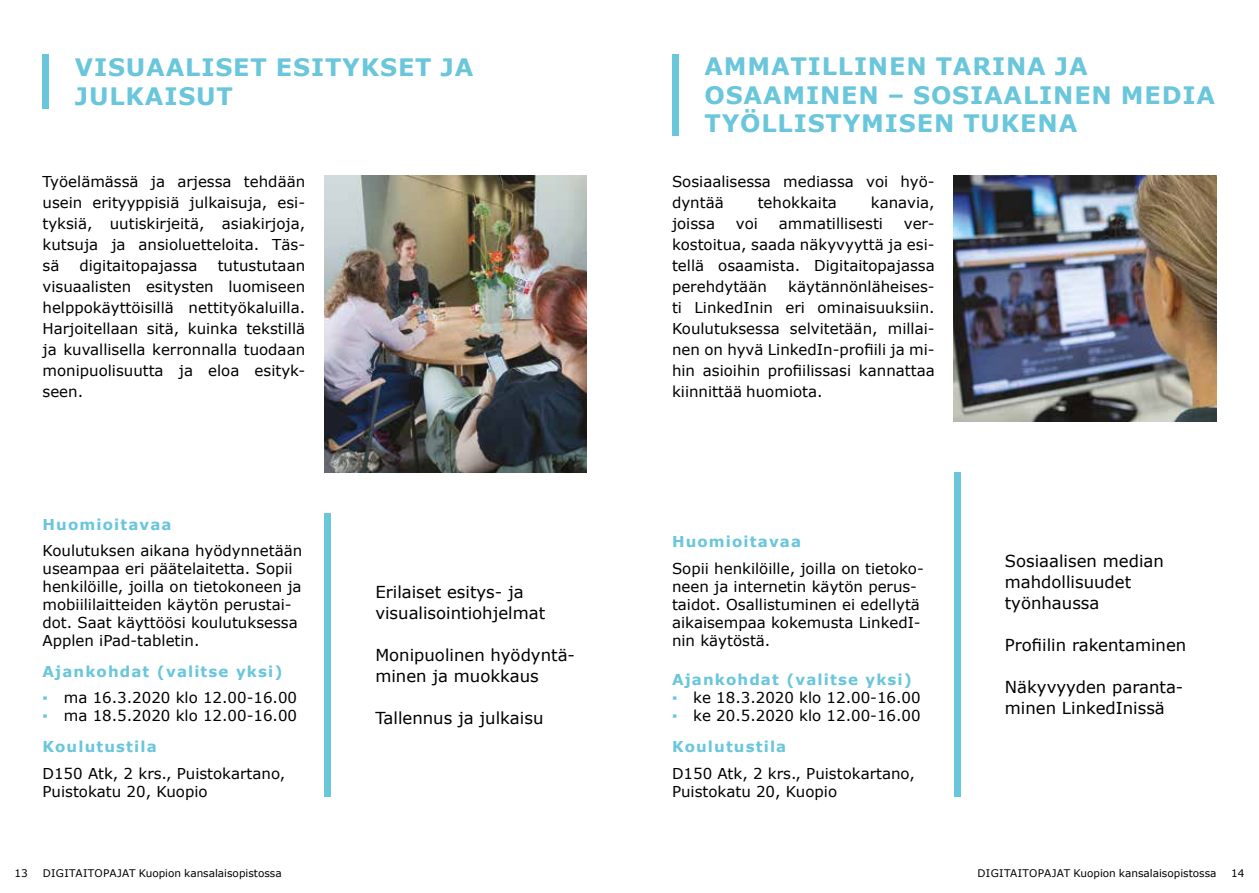
<style>
.page{position:relative;width:1259px;height:893px;background:#fff}
.page>*{position:absolute;margin:0;border:0;box-sizing:border-box;transform-origin:0 0}
.t1{font:700 24px/28.8px "Verdana";letter-spacing:.035em;color:#69c6db}
.t2{font:16.5px/21px "Verdana";color:#000}
.t3{font:15px/21px "Verdana";color:#000}
.t4{font:700 15px "Verdana";letter-spacing:.075em;color:#69c6db}
.t5{font:10.5px "Verdana";color:#000}
.s1{color:#69c6db}
.s2{font-weight:700;color:#69c6db}
</style>
<div class="page">
<div style="left:954px;top:472px;width:6px;height:324px;background:#69c6db"></div>
<div style="left:672px;top:54px;width:7px;height:81px;background:#69c6db"></div>
<img style="left:324px;top:176px;width:263px;height:297px">
<div style="left:324px;top:513px;width:7px;height:283px;background:#69c6db"></div>
<div style="left:43px;top:54px;width:6px;height:54px;background:#69c6db"></div>
<img style="left:954px;top:176px;width:262px;height:246px">
<h1 class="t1" style="left:75px;top:52px;width:400px">VISUAALISET ESITYKSET JA<br>JULKAISUT</h1>
<p class="t3" style="left:43px;top:171px;width:264px;text-align:justify">Työelämässä ja arjessa tehdään usein erityyppisiä julkaisuja, esi&shy;tyksiä, uutiskirjeitä, asiakirjoja, kutsuja ja ansioluetteloita. Täs&shy;sä</p>
<p class="t3" style="left:79px;top:255px;width:120px">digitaitopajassa</p>
<p class="t3" style="left:43px;top:255px;width:264px;text-align:justify;text-indent:175px">tutustutaan visuaalisten esitysten luomiseen helppokäyttöisillä nettityökaluilla.<br>Harjoitellaan sitä, kuinka tekstillä ja kuvallisella kerronnalla tuodaan monipuolisuutta ja eloa esityk&shy;seen.</p>
<p class="t4" style="left:43px;top:513px;width:130px">Huomioitavaa</p>
<p class="t3" style="left:43px;top:541px;width:261px;line-height:18px">Koulutuksen aikana hyödynnetään useampaa eri päätelaitetta. Sopii henkilöille, joilla on tietokoneen ja mobiililaitteiden käytön perustai&shy;dot. Saat käyttöösi koulutuksessa Applen iPad-tabletin.</p>
<p class="t4" style="left:43px;top:661px;width:241px">Ajankohdat (valitse yksi)</p>
<p class="t3" style="left:43px;top:687px;width:256px"><span class="s1">▪</span> ma 16.3.2020 klo 12.00-16.00</p>
<p class="t3" style="left:43px;top:700px;width:256px;line-height:30.8px"><span class="s1">▪</span> ma 18.5.2020 klo 12.00-16.00<br><span class="s2">Koulutustila</span></p>
<p class="t3" style="left:43px;top:764px;width:244px;line-height:18px">D150 Atk, 2 krs., Puistokartano,<br>Puistokatu 20, Kuopio</p>
<p class="t2" style="left:375px;top:581px;width:171px">Erilaiset esitys- ja visualisointiohjelmat</p>
<p class="t2" style="left:375px;top:644px;width:201px">Monipuolinen hyödyntä&shy;minen ja muokkaus</p>
<p class="t2" style="left:375px;top:707px;width:170px">Tallennus ja julkaisu</p>
<h1 class="t1" style="left:704px;top:51px;width:512px">AMMATILLINEN TARINA JA<br>OSAAMINEN – SOSIAALINEN MEDIA<br>TYÖLLISTYMISEN TUKENA</h1>
<p class="t3" style="left:672px;top:171px;width:264px">Sosiaalisessa mediassa voi hyö&shy;dyntää</p>
<p class="t3" style="left:757px;top:192px;width:81px">tehokkaita</p>
<p class="t3" style="left:871px;top:192px;width:65px">kanavia,</p>
<p class="t3" style="left:672px;top:213px;width:45px">joissa</p>
<p class="t3" style="left:736px;top:213px;width:23px">voi</p>
<p class="t3" style="left:779px;top:213px;width:106px">ammatillisesti</p>
<p class="t3" style="left:672px;top:213px;width:264px;text-align:justify;text-indent:232px">ver&shy;kostoitua, saada näkyvyyttä ja esi&shy;tellä osaamista. Digitaitopajassa perehdytään</p>
<p class="t3" style="left:672px;top:276px;width:264px;text-align:justify;text-indent:116px">käytännönläheises&shy;ti LinkedInin eri ominaisuuksiin.<br>Koulutuksessa selvitetään, millai&shy;nen on hyvä LinkedIn-profiili ja mi&shy;hin asioihin profiilissasi kannattaa kiinnittää huomiota.</p>
<p class="t4" style="left:672px;top:531px;width:130px">Huomioitavaa</p>
<p class="t3" style="left:672px;top:559px;width:253px;line-height:18px">Sopii henkilöille, joilla on tietoko&shy;neen ja internetin käytön perus&shy;taidot. Osallistuminen ei edellytä aikaisempaa kokemusta LinkedI&shy;nin käytöstä.</p>
<p class="t4" style="left:672px;top:669px;width:241px">Ajankohdat (valitse yksi)</p>
<p class="t3" style="left:672px;top:687px;width:250px"><span class="s1">▪</span> ke 18.3.2020 klo 12.00-16.00</p>
<p class="t3" style="left:672px;top:700px;width:250px;line-height:30.8px"><span class="s1">▪</span> ke 20.5.2020 klo 12.00-16.00<br><span class="s2">Koulutustila</span></p>
<p class="t3" style="left:672px;top:764px;width:244px;line-height:18px">D150 Atk, 2 krs., Puistokartano,<br>Puistokatu 20, Kuopio</p>
<p class="t2" style="left:1005px;top:551px;width:161px">Sosiaalisen median mahdollisuudet työnhaussa</p>
<p class="t2" style="left:1005px;top:635px;width:183px">Profiilin rakentaminen</p>
<p class="t2" style="left:1005px;top:677px;width:180px">Näkyvyyden paranta&shy;minen LinkedInissä</p>
<p class="t5" style="left:15px;top:866px;width:15px">13</p>
<p class="t5" style="left:43px;top:866px;width:240px">DIGITAITOPAJAT Kuopion kansalaisopistossa</p>
<p class="t5" style="left:977px;top:866px;width:240px">DIGITAITOPAJAT Kuopion kansalaisopistossa</p>
<p class="t5" style="left:1231px;top:866px;width:15px">14</p>
</div>
